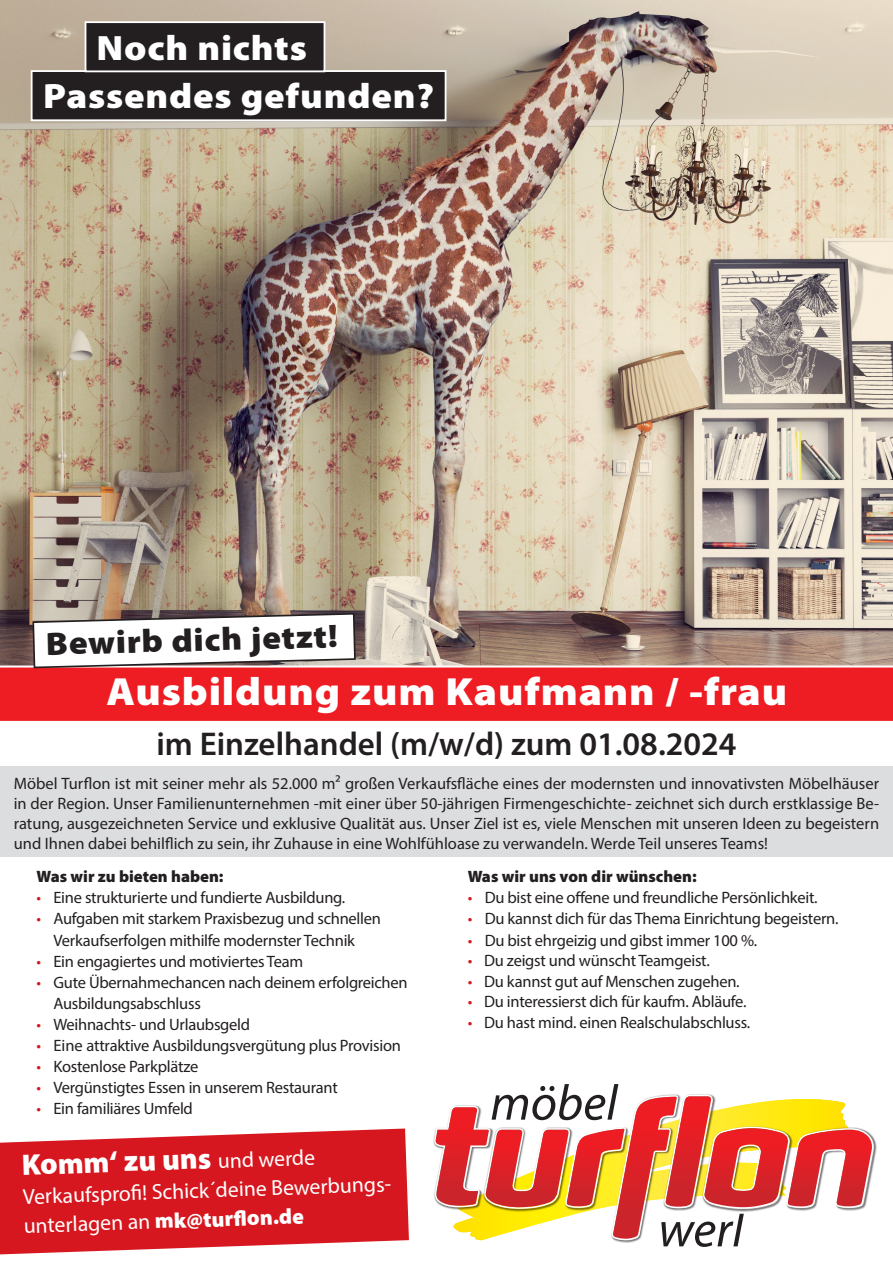
<style>
.page{position:relative;width:893px;height:1263px;background:#fff}
.page>*{position:absolute;margin:0;border:0;box-sizing:border-box;transform-origin:0 0}
.t1{font:900 39.45px "Myriad Pro";letter-spacing:.02em;color:#fff;scale:1.08 1}
.t2{font:900 35.4px "Myriad Pro";letter-spacing:.02em;color:#fff;scale:1.08 1}
.t3{font:600 33px "Myriad Pro";color:#231f20}
.t4{font:900 32.55px "Myriad Pro";color:#231f20;scale:1.08 1}
.t5{font:900 29.85px "Myriad Pro";color:#fff}
.t6{font:21.6px/29.1px "Myriad Pro";color:#fff}
.t7{font:16.5px/19.6px "Myriad Pro";letter-spacing:-.015em;color:#231f20;text-align:justify}
.t8{font:900 16.5px "Myriad Pro";color:#231f20}
.s1{color:#d7171f}
.s2{font-weight:400;font-size:21.6px}
.s3{font-weight:900}
</style>
<div class="page">
<div style="left:0;top:766px;width:893px;height:91px;background:#dcdddf"></div>
<img style="left:874px;top:1138px;width:3px;height:25px">
<svg style="left:434px;top:1084px;width:440px;height:163px"></svg>
<svg style="left:0;top:1128px;width:409px;height:126px;background:#db3239"></svg>
<img style="left:0;top:0;width:893px;height:665px">
<div style="left:32px;top:71px;width:414px;height:49px;background:#231f20"></div>
<div style="left:31px;top:70px;width:415px;height:51px;border:2px solid #fff"></div>
<div style="left:86px;top:22px;width:238px;height:49px;background:#231f20"></div>
<div style="left:85px;top:21px;width:240px;height:51px;border:2px solid #fff"></div>
<div style="left:0;top:665px;width:893px;height:56px;background:#ee1d23"></div>
<svg style="left:32px;top:612px;width:325px;height:57px"></svg>
<h2 class="t2" style="left:97px;top:28px;width:196px">Noch nichts</h2>
<h2 class="t2" style="left:43px;top:76px;width:363px">Passendes gefunden?</h2>
<h3 class="t4" style="left:46px;top:624px;width:272px;rotate:-1deg">Bewirb dich jetzt!</h3>
<h1 class="t1" style="left:106px;top:669px;width:632px">Ausbildung zum Kaufmann / -frau</h1>
<h3 class="t3" style="left:156px;top:723px;width:582px">im Einzelhandel (m/w/d) zum 01.08.2024</h3>
<p class="t7" style="left:14px;top:774px;width:867px">Möbel Turflon ist mit seiner mehr als 52.000 m² großen Verkaufsfläche eines der modernsten und innovativsten Möbelhäuser in der Region. Unser Familienunternehmen -mit einer über 50-jährigen Firmengeschichte- zeichnet sich durch erstklassige Be&shy;ratung, ausgezeichneten Service und exklusive Qualität aus. Unser Ziel ist es, viele Menschen mit unseren Ideen zu begeistern und Ihnen dabei behilflich zu sein, ihr Zuhause in eine Wohlfühloase zu verwandeln. Werde Teil unseres Teams!</p>
<p class="t8" style="left:37px;top:867px;width:189px">Was wir zu bieten haben:</p>
<p class="t7" style="left:37px;top:888px;width:310px"><span class="s1">•</span> Eine strukturierte und fundierte Ausbildung.</p>
<p class="t7" style="left:37px;top:908px;width:346px;line-height:21.1px;text-align:center"><span class="s1">•</span> Aufgaben mit starkem Praxisbezug und schnellen<br>Verkaufserfolgen mithilfe modernster Technik</p>
<p class="t7" style="left:37px;top:951px;width:268px"><span class="s1">•</span> Ein engagiertes und motiviertes Team</p>
<p class="t7" style="left:53px;top:971px;width:356px;line-height:21.1px;text-indent:-17px"><span class="s1">•</span> Gute Übernahmechancen nach deinem erfolgreichen<br>Ausbildungsabschluss</p>
<p class="t7" style="left:37px;top:1014px;width:215px"><span class="s1">•</span> Weihnachts- und Urlaubsgeld</p>
<p class="t7" style="left:37px;top:1035px;width:366px"><span class="s1">•</span> Eine attraktive Ausbildungsvergütung plus Provision</p>
<p class="t7" style="left:37px;top:1056px;width:163px"><span class="s1">•</span> Kostenlose Parkplätze</p>
<p class="t7" style="left:37px;top:1078px;width:303px"><span class="s1">•</span> Vergünstigtes Essen in unserem Restaurant</p>
<p class="t7" style="left:37px;top:1099px;width:158px"><span class="s1">•</span> Ein familiäres Umfeld</p>
<p class="t8" style="left:468px;top:867px;width:230px">Was wir uns von dir wünschen:</p>
<p class="t7" style="left:468px;top:888px;width:351px"><span class="s1">•</span> Du bist eine offene und freundliche Persönlichkeit.</p>
<p class="t7" style="left:468px;top:909px;width:372px"><span class="s1">•</span> Du kannst dich für das Thema Einrichtung begeistern.</p>
<p class="t7" style="left:468px;top:930px;width:291px"><span class="s1">•</span> Du bist ehrgeizig und gibst immer 100 %.</p>
<p class="t7" style="left:468px;top:950px;width:244px"><span class="s1">•</span> Du zeigst und wünscht Teamgeist.</p>
<p class="t7" style="left:468px;top:971px;width:273px"><span class="s1">•</span> Du kannst gut auf Menschen zugehen.</p>
<p class="t7" style="left:468px;top:991px;width:280px"><span class="s1">•</span> Du interessierst dich für kaufm. Abläufe.</p>
<p class="t7" style="left:468px;top:1012px;width:284px"><span class="s1">•</span> Du hast mind. einen Realschulabschluss.</p>
<h3 class="t5" style="left:21px;top:1148px;width:295px;rotate:-2deg">Komm‘ zu uns <span class="s2">und werde</span></h3>
<h3 class="t6" style="left:22px;top:1182px;width:374px;rotate:-2deg">Verkaufsprofi ! Schick´deine Bewerbungs&shy;unterlagen an <span class="s3">mk@turfl on.de</span></h3>
</div>
